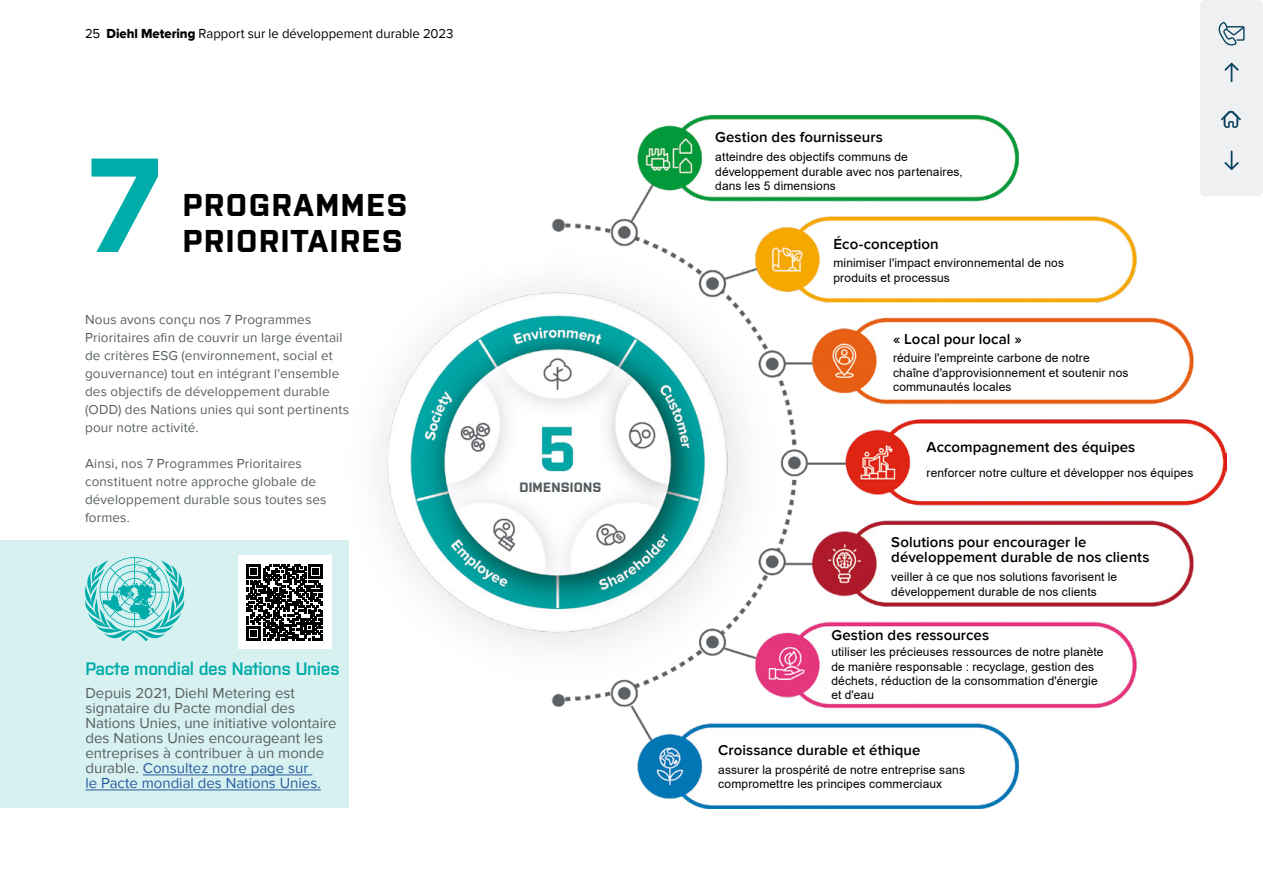
<style>
.page{position:relative;width:1263px;height:893px;background:#fff}
.page>*{position:absolute;margin:0;border:0;box-sizing:border-box;transform-origin:0 0}
.t1{font:700 133.5px "Purista";color:#00aca9}
.t2{font:700 31.5px/36px "Purista";letter-spacing:.05em;color:#000}
.t3{font:600 18px "Purista";letter-spacing:-.02em;color:#00aca9}
.t4{font:15px/15px "Proxima Nova";color:#575e62}
.t5{font:600 15px/15px "Proxima Nova";letter-spacing:.005em;color:#000}
.t6{font:13.5px/18px "Proxima Nova";letter-spacing:.01em;color:#575e62}
.t7{font:13.5px "Proxima Nova";color:#000}
.t8{font:700 13.5px "Purista";letter-spacing:.015em;color:#575e62}
.t9{font:12px/14.4px "Arial";letter-spacing:.01em;color:#000}
.s1{font-family:"Proxima Nova Extrabld"}
.s2{color:#275b9b}
</style>
<div class="page">
<div style="left:0;top:540px;width:349px;height:268px;background:#d7f1f1"></div>
<div style="left:238px;top:556px;width:93px;height:93px;background:#fff"></div>
<svg style="left:246px;top:564px;width:77px;height:77px"></svg>
<hr style="left:143px;top:775px;width:169px;height:1px;background:#275b9b">
<hr style="left:85px;top:790px;width:236px;height:1px;background:#275b9b">
<svg style="left:85px;top:557px;width:100px;height:84px"></svg>
<img style="left:323px;top:115px;width:903px;height:694px">
<div style="left:715px;top:122px;width:262px;height:28px;background:#fff"></div>
<div style="left:715px;top:153px;width:277px;height:37px;background:#fff"></div>
<div style="left:833px;top:233px;width:265px;height:19px;background:#fff"></div>
<div style="left:893px;top:325px;width:262px;height:27px;background:#fff"></div>
<div style="left:927px;top:437px;width:261px;height:19px;background:#fff"></div>
<div style="left:891px;top:531px;width:277px;height:35px;background:#fff"></div>
<div style="left:831px;top:628px;width:262px;height:19px;background:#fff"></div>
<div style="left:718px;top:739px;width:262px;height:20px;background:#fff"></div>
<div style="left:509px;top:477px;width:103px;height:20px;background:#fff"></div>
<div style="left:833px;top:255px;width:265px;height:31px;background:#fff"></div>
<div style="left:893px;top:352px;width:262px;height:41px;background:#fff"></div>
<div style="left:927px;top:459px;width:267px;height:28px;background:#fff"></div>
<div style="left:891px;top:568px;width:262px;height:32px;background:#fff"></div>
<svg style="left:831px;top:647px;width:282px;height:53px"></svg>
<div style="left:1110px;top:650px;width:10px;height:20px;background:#fff"></div>
<div style="left:718px;top:762px;width:262px;height:29px;background:#fff"></div>
<div style="left:1200px;top:0;width:63px;height:196px;background:#eff0f1;border-radius:5px"></div>
<svg style="left:1221px;top:110px;width:20px;height:18px"></svg>
<svg style="left:1218px;top:22px;width:26px;height:24px"></svg>
<svg style="left:1224px;top:151px;width:15px;height:19px"></svg>
<svg style="left:1224px;top:63px;width:15px;height:19px"></svg>
<p class="t7" style="left:85px;top:26px;width:370px">25 <span class="s1">Diehl Metering</span> Rapport sur le développement durable 2023</p>
<h1 class="t1" style="left:86px;top:107px;width:79px">7</h1>
<h2 class="t2" style="left:183px;top:184px;width:226px">PROGRAMMES<br>PRIORITAIRES</h2>
<p class="t6" style="left:85px;top:311px;width:266px">Nous avons conçu nos 7 Programmes Prioritaires afin de couvrir un large éventail de critères ESG (environnement, social et gouvernance) tout en intégrant l'ensemble des objectifs de développement durable (ODD) des Nations unies qui sont pertinents pour notre activité.</p>
<p class="t6" style="left:85px;top:455px;width:243px">Ainsi, nos 7 Programmes Prioritaires constituent notre approche globale de développement durable sous toutes ses formes.</p>
<h3 class="t3" style="left:85px;top:655px;width:256px">Pacte mondial des Nations Unies</h3>
<p class="t4" style="left:85px;top:686px;width:253px">Depuis 2021, Diehl Metering est signataire du Pacte mondial des Nations Unies, une initiative volontaire des Nations Unies encourageant les entreprises à contribuer à un monde durable. <span class="s2">Consultez notre page sur<br>le Pacte mondial des Nations Unies.</span></p>
<p class="t8" style="left:519px;top:478px;width:84px">DIMENSIONS</p>
<p class="t5" style="left:715px;top:130px;width:169px">Gestion des fournisseurs</p>
<p class="t9" style="left:715px;top:150px;width:249px">atteindre des objectifs communs de développement durable avec nos partenaires, dans les 5 dimensions</p>
<p class="t5" style="left:833px;top:236px;width:107px">Éco-conception</p>
<p class="t9" style="left:833px;top:256px;width:232px">minimiser l'impact environnemental de nos produits et processus</p>
<p class="t5" style="left:893px;top:332px;width:130px">« Local pour local »</p>
<p class="t9" style="left:893px;top:351px;width:237px">réduire l'empreinte carbone de notre chaîne d'approvisionnement et soutenir nos communautés locales</p>
<p class="t5" style="left:927px;top:440px;width:210px">Accompagnement des équipes</p>
<p class="t9" style="left:927px;top:466px;width:268px">renforcer notre culture et développer nos équipes</p>
<p class="t5" style="left:891px;top:535px;width:260px">Solutions pour encourager le développement durable de nos clients</p>
<p class="t9" style="left:891px;top:570px;width:227px">veiller à ce que nos solutions favorisent le développement durable de nos clients</p>
<p class="t5" style="left:831px;top:628px;width:159px">Gestion des ressources</p>
<p class="t9" style="left:831px;top:645px;width:274px">utiliser les précieuses ressources de notre planète de manière responsable : recyclage, gestion des déchets, réduction de la consommation d'énergie et d'eau</p>
<p class="t5" style="left:718px;top:743px;width:204px">Croissance durable et éthique</p>
<p class="t9" style="left:718px;top:762px;width:248px">assurer la prospérité de notre entreprise sans compromettre les principes commerciaux</p>
</div>
